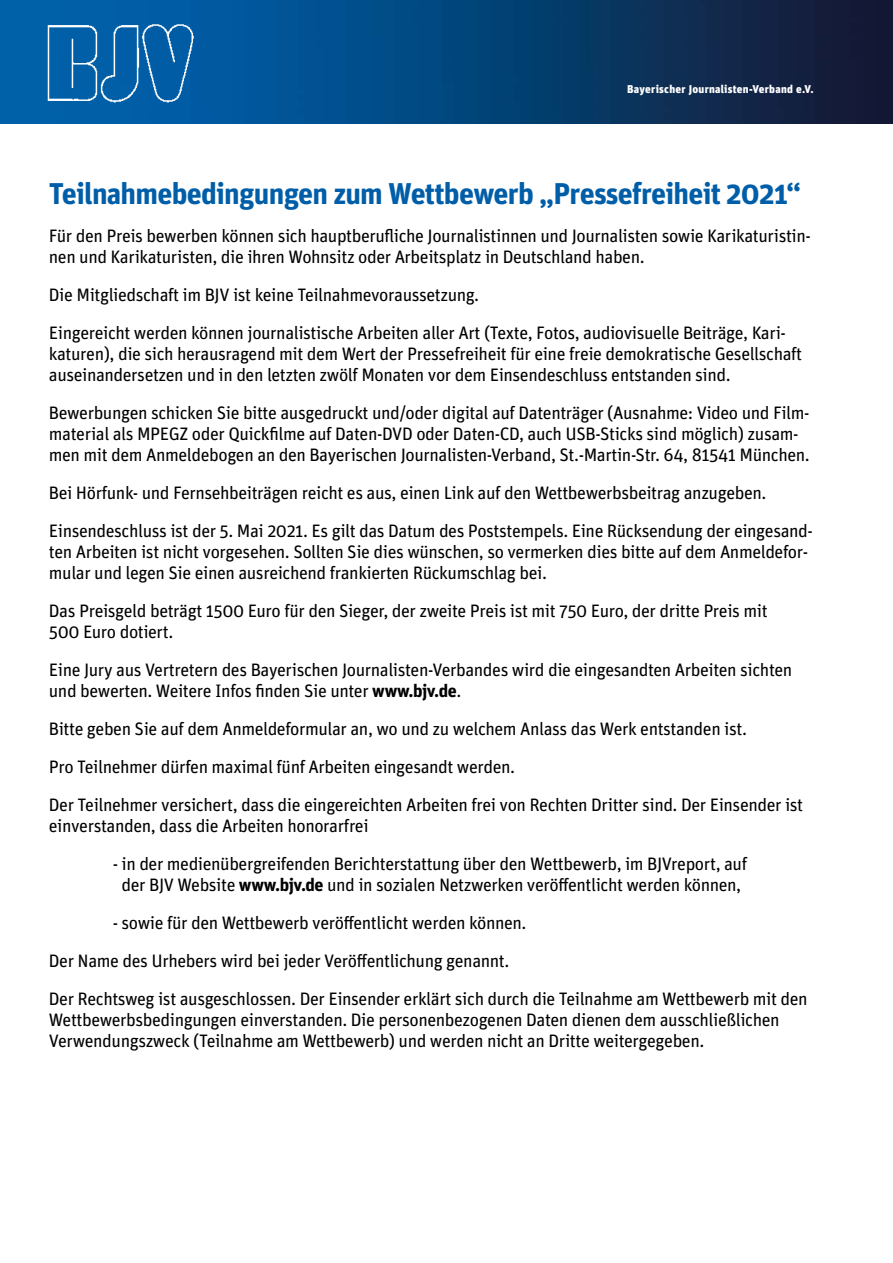
<style>
.page{position:relative;width:893px;height:1263px;background:#fff}
.page>*{position:absolute;margin:0;border:0;box-sizing:border-box;transform-origin:0 0}
.t1{font:700 30px "Unit";letter-spacing:-.025em;color:#005ea8}
.t2{font:18px/21px "Unit";letter-spacing:-.025em;color:#000}
.t3{font:900 11.25px "Unit";letter-spacing:.025em;color:#fff}
.s1{font-weight:700}
</style>
<div class="page">
<img style="left:0;top:0;width:893px;height:123px">
<img style="left:43px;top:21px;width:154px;height:81px">
<p class="t3" style="left:627px;top:82px;width:188px">Bayerischer Journalisten-Verband e.V.</p>
<h1 class="t1" style="left:49px;top:175px;width:754px">Teilnahmebedingungen zum Wettbewerb „Pressefreiheit 2021“</h1>
<p class="t2" style="left:49px;top:225px;width:763px">Für den Preis bewerben können sich hauptberufliche Journalistinnen und Journalisten sowie Karikaturistin&shy;nen und Karikaturisten, die ihren Wohnsitz oder Arbeitsplatz in Deutschland haben.</p>
<p class="t2" style="left:49px;top:275px;width:739px;line-height:38px">Die Mitgliedschaft im BJV ist keine Teilnahmevoraussetzung.<br>Eingereicht werden können journalistische Arbeiten aller Art (Texte, Fotos, audiovisuelle Beiträge, Kari-</p>
<p class="t2" style="left:49px;top:343px;width:755px">katuren), die sich herausragend mit dem Wert der Pressefreiheit für eine freie demokratische Gesellschaft auseinandersetzen und in den letzten zwölf Monaten vor dem Einsendeschluss entstanden sind.</p>
<p class="t2" style="left:49px;top:402px;width:762px">Bewerbungen schicken Sie bitte ausgedruckt und/oder digital auf Datenträger (Ausnahme: Video und Film&shy;material als MPEGZ oder Quickfilme auf Daten-DVD oder Daten-CD, auch USB-Sticks sind möglich) zusam&shy;men mit dem Anmeldebogen an den Bayerischen Journalisten-Verband, St.-Martin-Str. 64, 81541 München.</p>
<p class="t2" style="left:49px;top:473px;width:765px;line-height:38px">Bei Hörfunk- und Fernsehbeiträgen reicht es aus, einen Link auf den Wettbewerbsbeitrag anzugeben.<br>Einsendeschluss ist der 5. Mai 2021. Es gilt das Datum des Poststempels. Eine Rücksendung der eingesand-</p>
<p class="t2" style="left:49px;top:541px;width:761px">ten Arbeiten ist nicht vorgesehen. Sollten Sie dies wünschen, so vermerken dies bitte auf dem Anmeldefor&shy;mular und legen Sie einen ausreichend frankierten Rückumschlag bei.</p>
<p class="t2" style="left:49px;top:600px;width:720px">Das Preisgeld beträgt 1500 Euro für den Sieger, der zweite Preis ist mit 750 Euro, der dritte Preis mit<br>500 Euro dotiert.</p>
<p class="t2" style="left:49px;top:659px;width:745px">Eine Jury aus Vertretern des Bayerischen Journalisten-Verbandes wird die eingesandten Arbeiten sichten und bewerten. Weitere Infos finden Sie unter <span class="s1">www.bjv.de</span>.</p>
<p class="t2" style="left:49px;top:709px;width:756px;line-height:38px">Bitte geben Sie auf dem Anmeldeformular an, wo und zu welchem Anlass das Werk entstanden ist.<br>Pro Teilnehmer dürfen maximal fünf Arbeiten eingesandt werden.<br>Der Teilnehmer versichert, dass die eingereichten Arbeiten frei von Rechten Dritter sind. Der Einsender ist</p>
<p class="t2" style="left:49px;top:815px;width:321px">einverstanden, dass die Arbeiten honorarfrei</p>
<p class="t2" style="left:113px;top:853px;width:636px;text-align:center">- in der medienübergreifenden Berichterstattung über den Wettbewerb, im BJVreport, auf der BJV Website <span class="s1">www.bjv.de</span> und in sozialen Netzwerken veröffentlicht werden können,</p>
<p class="t2" style="left:49px;top:903px;width:760px;line-height:38px;text-indent:64px">- sowie für den Wettbewerb veröffentlicht werden können.<br>Der Name des Urhebers wird bei jeder Veröffentlichung genannt.<br>Der Rechtsweg ist ausgeschlossen. Der Einsender erklärt sich durch die Teilnahme am Wettbewerb mit den</p>
<p class="t2" style="left:49px;top:1009px;width:732px">Wettbewerbsbedingungen einverstanden. Die personenbezogenen Daten dienen dem ausschließlichen<br>Verwendungszweck (Teilnahme am Wettbewerb) und werden nicht an Dritte weitergegeben.</p>
</div>
